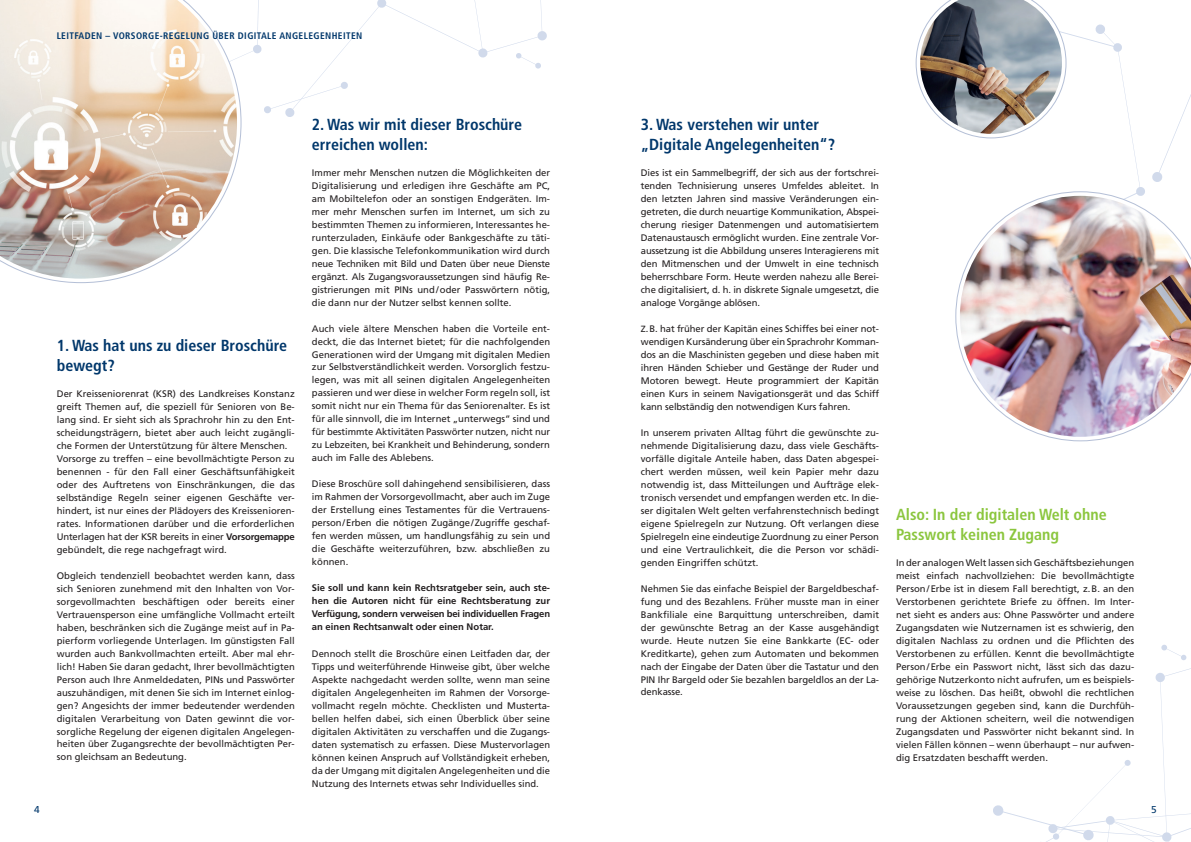
<style>
.page{position:relative;width:1191px;height:842px;background:#fff}
.page>*{position:absolute;margin:0;border:0;box-sizing:border-box;transform-origin:0 0}
.t1{font:700 condensed 16px/19.5px "Frutiger";color:#00376b}
.t2{font:700 condensed 16px/19.5px "Frutiger";color:#8bc63e}
.t3{font:10px "Frutiger";color:#00376b}
.t4{font:9.5px/13px "Frutiger";color:#231f20;text-align:justify}
.t5{font:700 9.5px/13px "Frutiger";color:#231f20;text-align:justify}
.t6{font:700 condensed 9.5px "Frutiger";letter-spacing:.04em;color:#00376b}
.s1{font-weight:700}
.s2{font-size:9px}
</style>
<div class="page">
<svg style="left:993px;top:644px;width:198px;height:198px"></svg>
<svg style="left:241px;top:0;width:306px;height:118px"></svg>
<img style="left:0;top:0;width:237px;height:279px">
<svg style="left:1152px;top:94px;width:39px;height:88px"></svg>
<img style="left:960px;top:209px;width:231px;height:228px">
<svg style="left:916px;top:24px;width:229px;height:201px"></svg>
<img style="left:920px;top:0;width:142px;height:134px">
<p class="t6" style="left:57px;top:30px;width:307px">LEITFADEN – VORSORGE-REGELUNG ÜBER DIGITALE ANGELEGENHEITEN</p>
<h1 class="t1" style="left:57px;top:336px;width:232px">1. Was hat uns zu dieser Broschüre bewegt?</h1>
<p class="t4" style="left:57px;top:387px;width:239px;text-align:left">Der Kreisseniorenrat (KSR) des Landkreises Konstanz greift Themen auf, die speziell für Senioren von Be&shy;lang sind. Er sieht sich als Sprachrohr hin zu den Ent&shy;scheidungsträgern, bietet aber auch leicht zugängli&shy;che Formen der Unterstützung für ältere Menschen.<br>Vorsorge zu treffen – eine bevollmächtigte Person zu benennen - für den Fall einer Geschäftsunfähigkeit oder des Auftretens von Einschränkungen, die das selbständige Regeln seiner eigenen Geschäfte ver&shy;hindert, ist nur eines der Plädoyers des Kreissenioren&shy;rates. Informationen darüber und die erforderlichen Unterlagen hat der KSR bereits in einer <span class="s1">Vorsorgemappe </span>gebündelt, die rege nachgefragt wird.</p>
<p class="t4" style="left:57px;top:569px;width:239px">Obgleich tendenziell beobachtet werden kann, dass sich Senioren zunehmend mit den Inhalten von Vor&shy;sorgevollmachten beschäftigen oder bereits einer Vertrauensperson eine umfängliche Vollmacht erteilt haben, beschränken sich die Zugänge meist auf in Pa&shy;pierform vorliegende Unterlagen. Im günstigsten Fall wurden auch Bankvollmachten erteilt. Aber mal ehr&shy;lich! Haben Sie daran gedacht, Ihrer bevollmächtigten Person auch Ihre Anmeldedaten, PINs und Passwörter auszuhändigen, mit denen Sie sich im Internet einlog&shy;gen? Angesichts der immer bedeutender werdenden digitalen Verarbeitung von Daten gewinnt die vor&shy;sorgliche Regelung der eigenen digitalen Angelegen&shy;heiten über Zugangsrechte der bevollmächtigten Per&shy;son gleichsam an Bedeutung.</p>
<h1 class="t1" style="left:312px;top:115px;width:212px">2. Was wir mit dieser Broschüre erreichen wollen:</h1>
<p class="t4" style="left:312px;top:166px;width:240px">Immer mehr Menschen nutzen die Möglichkeiten der Digitalisierung und erledigen ihre Geschäfte am PC, am Mobiltelefon oder an sonstigen Endgeräten. Im&shy;mer mehr Menschen surfen im Internet, um sich zu bestimmten Themen zu informieren, Interessantes he&shy;runterzuladen, Einkäufe oder Bankgeschäfte zu täti&shy;gen. Die klassische Telefonkommunikation wird durch neue Techniken mit Bild und Daten über neue Dienste ergänzt. Als Zugangsvoraussetzungen sind häufig Re&shy;gistrierungen mit PINs und/oder Passwörtern nötig, die dann nur der Nutzer selbst kennen sollte.</p>
<p class="t4" style="left:312px;top:322px;width:240px">Auch viele ältere Menschen haben die Vorteile ent&shy;deckt, die das Internet bietet; für die nachfolgenden Generationen wird der Umgang mit digitalen Medien zur Selbstverständlichkeit werden. Vorsorglich festzu&shy;legen, was mit all seinen digitalen Angelegenheiten passieren und wer diese in welcher Form regeln soll, ist somit nicht nur ein Thema für das Seniorenalter. Es ist für alle sinnvoll, die im Internet „unterwegs“ sind und für bestimmte Aktivitäten Passwörter nutzen, nicht nur zu Lebzeiten, bei Krankheit und Behinderung, sondern auch im Falle des Ablebens.</p>
<p class="t4" style="left:312px;top:478px;width:240px">Diese Broschüre soll dahingehend sensibilisieren, dass im Rahmen der Vorsorgevollmacht, aber auch im Zuge der Erstellung eines Testamentes für die Vertrauens&shy;person/Erben die nötigen Zugänge/Zugriffe geschaf&shy;fen werden müssen, um handlungsfähig zu sein und die Geschäfte weiterzuführen, bzw. abschließen zu können.</p>
<p class="t5" style="left:312px;top:582px;width:240px">Sie soll und kann kein Rechtsratgeber sein, auch ste&shy;hen die Autoren nicht für eine Rechtsberatung zur Verfügung, sondern verweisen bei individuellen Fragen an einen Rechtsanwalt oder einen Notar.</p>
<p class="t4" style="left:312px;top:647px;width:240px">Dennoch stellt die Broschüre einen Leitfaden dar, der Tipps und weiterführende Hinweise gibt, über welche Aspekte nachgedacht werden sollte, wenn man seine digitalen Angelegenheiten im Rahmen der Vorsorge&shy;vollmacht regeln möchte. Checklisten und Musterta&shy;bellen helfen dabei, sich einen Überblick über seine digitalen Aktivitäten zu verschaffen und die Zugangs&shy;daten systematisch zu erfassen. Diese Mustervorlagen können keinen Anspruch auf Vollständigkeit erheben, da der Umgang mit digitalen Angelegenheiten und die Nutzung des Internets etwas sehr Individuelles sind.</p>
<h1 class="t1" style="left:641px;top:115px;width:196px">3. Was verstehen wir unter „Digitale Angelegenheiten“?</h1>
<p class="t4" style="left:641px;top:166px;width:240px">Dies ist ein Sammelbegriff, der sich aus der fortschrei&shy;tenden Technisierung unseres Umfeldes ableitet. In den letzten Jahren sind massive Veränderungen ein&shy;getreten, die durch neuartige Kommunikation, Abspei&shy;cherung riesiger Datenmengen und automatisiertem Datenaustausch ermöglicht wurden. Eine zentrale Vor&shy;aussetzung ist die Abbildung unseres Interagierens mit den Mitmenschen und der Umwelt in eine technisch beherrschbare Form. Heute werden nahezu alle Berei&shy;che digitalisiert, d. h. in diskrete Signale umgesetzt, die analoge Vorgänge ablösen.</p>
<p class="t4" style="left:641px;top:322px;width:240px"><span class="s2">Z</span>.B. hat früher der Kapitän eines Schiffes bei einer not&shy;wendigen Kursänderung über ein Sprachrohr Komman&shy;dos an die Maschinisten gegeben und diese haben mit ihren Händen Schieber und Gestänge der Ruder und Motoren bewegt. Heute programmiert der Kapitän einen Kurs in seinem Navigationsgerät und das Schiff kann selbständig den notwendigen Kurs fahren.</p>
<p class="t4" style="left:641px;top:426px;width:240px">In unserem privaten Alltag führt die gewünschte zu&shy;nehmende Digitalisierung dazu, dass viele Geschäfts&shy;vorfälle digitale Anteile haben, dass Daten abgespei&shy;chert werden müssen, weil kein Papier mehr dazu notwendig ist, dass Mitteilungen und Aufträge elek&shy;tronisch versendet und empfangen werden etc. In die&shy;ser digitalen Welt gelten verfahrenstechnisch bedingt eigene Spielregeln zur Nutzung. Oft verlangen diese Spielregeln eine eindeutige Zuordnung zu einer Person und eine Vertraulichkeit, die die Person vor schädi&shy;genden Eingriffen schützt.</p>
<p class="t4" style="left:641px;top:582px;width:240px">Nehmen Sie das einfache Beispiel der Bargeldbeschaf&shy;fung und des Bezahlens. Früher musste man in einer Bankfiliale eine Barquittung unterschreiben, damit der gewünschte Betrag an der Kasse ausgehändigt wurde. Heute nutzen Sie eine Bankkarte (EC- oder Kreditkarte), gehen zum Automaten und bekommen nach der Eingabe der Daten über die Tastatur und den PIN Ihr Bargeld oder Sie bezahlen bargeldlos an der La&shy;denkasse.</p>
<h1 class="t2" style="left:896px;top:505px;width:212px">Also: In der digitalen Welt ohne<br>Passwort keinen Zugang</h1>
<p class="t4" style="left:896px;top:556px;width:240px">In der analogen Welt lassen sich Geschäftsbeziehungen meist einfach nachvollziehen: Die bevollmächtigte Person/Erbe ist in diesem Fall berechtigt, z.B. an den Verstorbenen gerichtete Briefe zu öffnen. Im Inter&shy;net sieht es anders aus: Ohne Passwörter und andere Zugangsdaten wie Nutzernamen ist es schwierig, den digitalen Nachlass zu ordnen und die Pflichten des Verstorbenen zu erfüllen. Kennt die bevollmächtigte Person/Erbe ein Passwort nicht, lässt sich das dazu&shy;gehörige Nutzerkonto nicht aufrufen, um es beispiels&shy;weise zu löschen. Das heißt, obwohl die rechtlichen Voraussetzungen gegeben sind, kann die Durchfüh&shy;rung der Aktionen scheitern, weil die notwendigen Zugangsdaten und Passwörter nicht bekannt sind. In vielen Fällen können – wenn überhaupt – nur aufwen&shy;dig Ersatzdaten beschafft werden.</p>
<p class="t3" style="left:34px;top:803px;width:7px">4</p>
<p class="t3" style="left:1151px;top:803px;width:7px">5</p>
</div>
